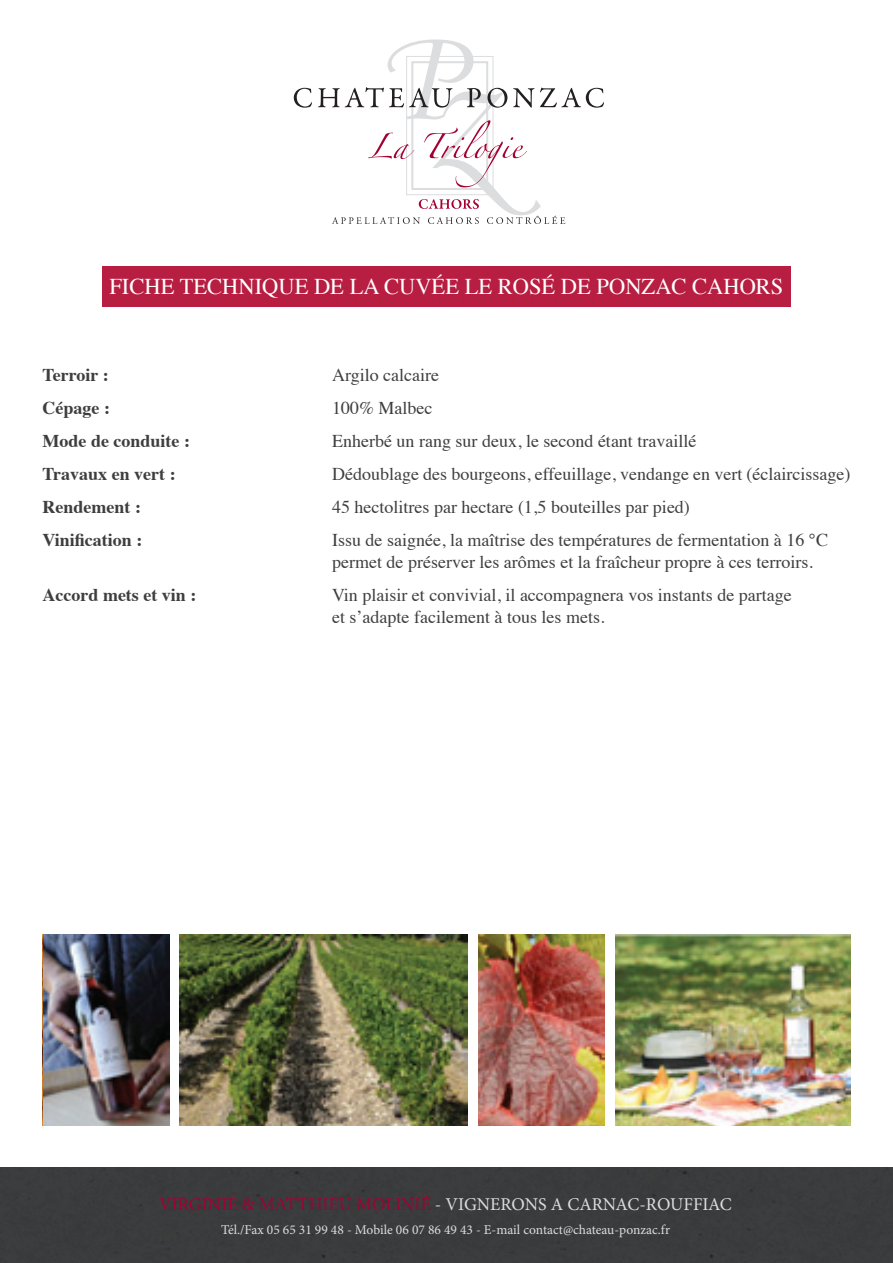
<style>
.page{position:relative;width:893px;height:1263px;background:#fff}
.page>*{position:absolute;margin:0;border:0;box-sizing:border-box;transform-origin:0 0}
.t1{font:22.5px "Times";color:#fff}
.t2{font:18px/21.6px "Times";color:#3e3e3f}
.t3{font:700 18px "Times";color:#3e3e3f}
.t4{font:18px "Minion Pro";color:#dcdddf}
.t5{font:13.5px "Minion Pro";color:#dcdddf}
.s1{color:#a40133}
</style>
<div class="page">
<svg style="left:294px;top:88px;width:18px;height:20px"></svg>
<svg style="left:318px;top:39px;width:286px;height:185px"></svg>
<div style="left:0;top:1167px;width:286px;height:96px;background:#3b3b3d"></div>
<div style="left:286px;top:1167px;width:387px;height:96px;background:#3b3b3d"></div>
<div style="left:673px;top:1167px;width:220px;height:96px;background:#3b3b3d"></div>
<div style="left:414px;top:267px;width:74px;height:40px;background:#b71e41"></div>
<div style="left:326px;top:267px;width:88px;height:40px;background:#b71e41"></div>
<div style="left:205px;top:267px;width:121px;height:40px;background:#b71e41"></div>
<div style="left:488px;top:267px;width:79px;height:40px;background:#b71e41"></div>
<div style="left:567px;top:267px;width:58px;height:40px;background:#b71e41"></div>
<div style="left:627px;top:267px;width:43px;height:40px;background:#b71e41"></div>
<div style="left:102px;top:267px;width:103px;height:40px;background:#b71e41"></div>
<img style="left:671px;top:267px;width:17px;height:40px">
<div style="left:688px;top:267px;width:102px;height:40px;background:#b71e41"></div>
<img style="left:180px;top:934px;width:288px;height:191px">
<img style="left:478px;top:934px;width:127px;height:191px">
<img style="left:616px;top:934px;width:234px;height:191px">
<img style="left:43px;top:934px;width:127px;height:191px">
<p class="t1" style="left:109px;top:265px;width:646px">Fiche technique de la cuvée LE ROSÉ DE PONZAC Cahors</p>
<p class="t3" style="left:43px;top:358px;width:68px">Terroir :</p>
<p class="t2" style="left:332px;top:363px;width:109px">Argilo calcaire</p>
<p class="t3" style="left:43px;top:391px;width:69px">Cépage :</p>
<p class="t2" style="left:332px;top:396px;width:102px">100% Malbec</p>
<p class="t3" style="left:43px;top:424px;width:149px">Mode de conduite :</p>
<p class="t2" style="left:332px;top:429px;width:366px">Enherbé un rang sur deux, le second étant travaillé</p>
<p class="t3" style="left:43px;top:457px;width:135px">Travaux en vert :</p>
<p class="t2" style="left:332px;top:462px;width:520px">Dédoublage des bourgeons, effeuillage, vendange en vert (éclaircissage)</p>
<p class="t3" style="left:43px;top:490px;width:100px">Rendement :</p>
<p class="t2" style="left:332px;top:495px;width:359px">45 hectolitres par hectare (1,5 bouteilles par pied)</p>
<p class="t3" style="left:43px;top:523px;width:101px">Vinification :</p>
<p class="t2" style="left:332px;top:528px;width:497px">I ssu de saignée, la maîtrise des températures de fermentation à 16 °C permet de préserver les arômes et la fraîcheur propre à ces terroirs.</p>
<p class="t3" style="left:43px;top:578px;width:155px">Accord mets et vin :</p>
<p class="t2" style="left:332px;top:582px;width:461px">Vin plaisir et convivial, il accompagnera vos instants de partage et s’adapte facilement à tous les mets.</p>
<p class="t4" style="left:159px;top:1192px;width:574px"><span class="s1">VIRGINIE &amp; MATTHIEU MOLINIÉ</span> - VIGNERONS A CARNAC-ROUFFIAC</p>
<p class="t5" style="left:221px;top:1220px;width:450px">Tél./Fax 05 65 31 99 48 - Mobile 06 07 86 49 43 - E-mail contact@chateau-ponzac.fr</p>
</div>
